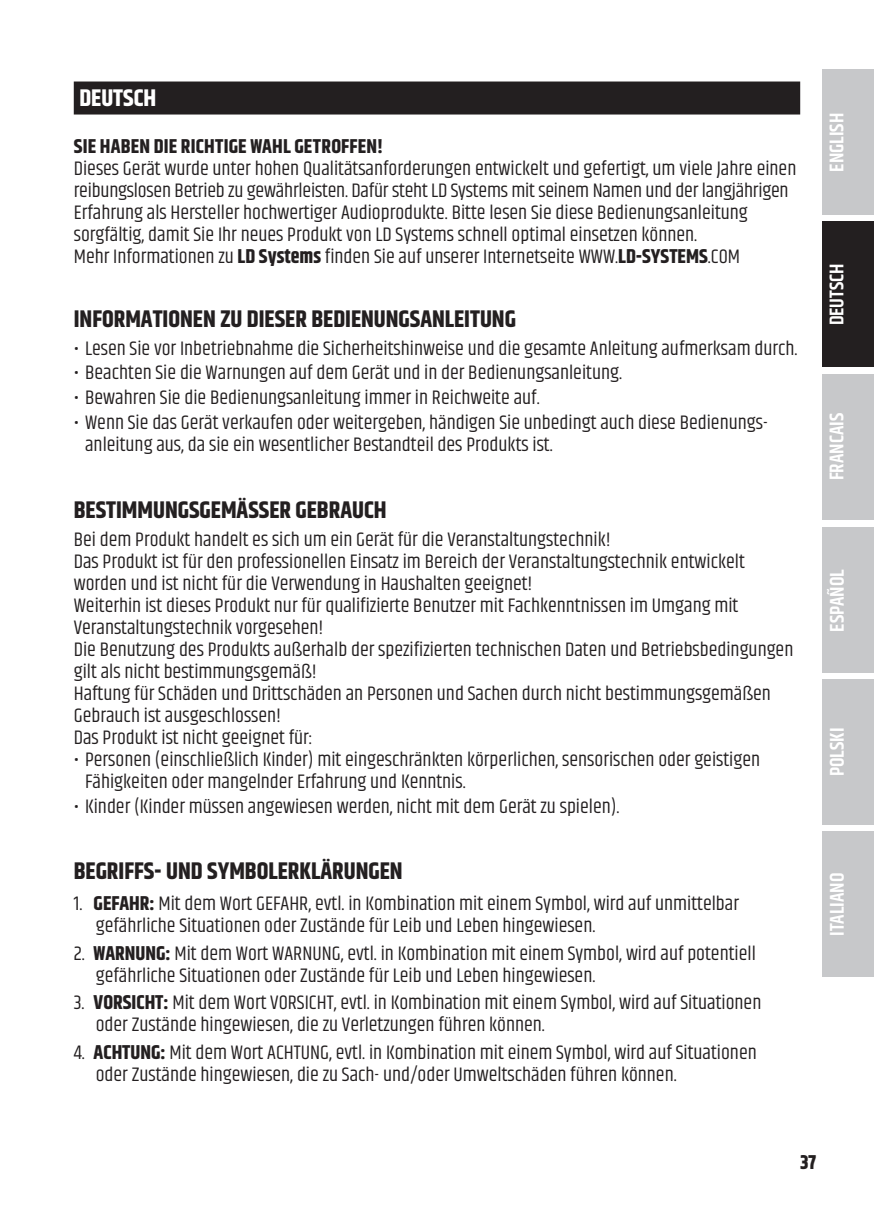
<style>
.page{position:relative;width:874px;height:1225px;background:#fff}
.page>*{position:absolute;margin:0;border:0;box-sizing:border-box;transform-origin:0 0}
.t1{font:700 24px "Khand";color:#231f20}
.t2{font:700 24px "Khand";color:#fff}
.t3{font:20px/22px "Khand";color:#231f20}
.t4{font:600 20px "Khand";color:#fff}
.t5{font:700 20px "Khand";letter-spacing:.01em;color:#231f20}
.s1{font-weight:700}
</style>
<div class="page">
<div style="left:821px;top:70px;width:52px;height:145px;background:#c7c8ca"></div>
<div style="left:821px;top:221px;width:52px;height:146px;background:#231f20"></div>
<div style="left:821px;top:374px;width:52px;height:145px;background:#c7c8ca"></div>
<div style="left:821px;top:527px;width:52px;height:146px;background:#c7c8ca"></div>
<div style="left:821px;top:679px;width:52px;height:146px;background:#c7c8ca"></div>
<div style="left:821px;top:831px;width:52px;height:146px;background:#c7c8ca"></div>
<div style="left:74px;top:81px;width:725px;height:33px;background:#231f20"></div>
<p class="t2" style="left:79px;top:81px;width:78px">DEUTSCH</p>
<p class="t5" style="left:74px;top:132px;width:311px">SIE HABEN DIE RICHTIGE WAHL GETROFFEN!</p>
<p class="t3" style="left:74px;top:158px;width:723px">Dieses Gerät wurde unter hohen Qualitätsanforderungen entwickelt und gefertigt, um viele Jahre einen reibungslosen Betrieb zu gewährleisten. Dafür steht LD Systems mit seinem Namen und der langjährigen Erfahrung als Hersteller hochwertiger Audioprodukte. Bitte lesen Sie diese Bedienungsanleitung sorgfältig, damit Sie Ihr neues Produkt von LD Systems schnell optimal einsetzen können.<br>Mehr Informationen zu <span class="s1">LD Systems</span> finden Sie auf unserer Internetseite WWW.<span class="s1">LD-SYSTEMS</span>.COM</p>
<p class="t1" style="left:74px;top:302px;width:443px">INFORMATIONEN ZU DIESER BEDIENUNGSANLEITUNG</p>
<p class="t3" style="left:74px;top:338px;width:725px">• Lesen Sie vor Inbetriebnahme die Sicherheitshinweise und die gesamte Anleitung aufmerksam durch.</p>
<p class="t3" style="left:74px;top:363px;width:549px">• Beachten Sie die Warnungen auf dem Gerät und in der Bedienungsanleitung.</p>
<p class="t3" style="left:74px;top:388px;width:467px">• Bewahren Sie die Bedienungsanleitung immer in Reichweite auf.</p>
<p class="t3" style="left:85px;top:413px;width:682px;text-indent:-11px">• Wenn Sie das Gerät verkaufen oder weitergeben, händigen Sie unbedingt auch diese Bedienungs&shy;anleitung aus, da sie ein wesentlicher Bestandteil des Produkts ist.</p>
<p class="t1" style="left:74px;top:493px;width:314px">BESTIMMUNGSGEMÄSSER GEBRAUCH</p>
<p class="t3" style="left:74px;top:529px;width:720px">Bei dem Produkt handelt es sich um ein Gerät für die Veranstaltungstechnik!<br>Das Produkt ist für den professionellen Einsatz im Bereich der Veranstaltungstechnik entwickelt worden und ist nicht für die Verwendung in Haushalten geeignet!<br>Weiterhin ist dieses Produkt nur für qualifizierte Benutzer mit Fachkenntnissen im Umgang mit Veranstaltungstechnik vorgesehen!<br>Die Benutzung des Produkts außerhalb der spezifizierten technischen Daten und Betriebsbedingungen gilt als nicht bestimmungsgemäß!<br>Haftung für Schäden und Drittschäden an Personen und Sachen durch nicht bestimmungsgemäßen Gebrauch ist ausgeschlossen!<br>Das Produkt ist nicht geeignet für:</p>
<p class="t3" style="left:85px;top:749px;width:676px;text-indent:-11px">• Personen (einschließlich Kinder) mit eingeschränkten körperlichen, sensorischen oder geistigen<br>Fähigkeiten oder mangelnder Erfahrung und Kenntnis.</p>
<p class="t3" style="left:74px;top:796px;width:547px">• Kinder (Kinder müssen angewiesen werden, nicht mit dem Gerät zu spielen).</p>
<p class="t1" style="left:74px;top:854px;width:330px">BEGRIFFS- UND SYMBOLERKLÄRUNGEN</p>
<p class="t3" style="left:96px;top:893px;width:644px;text-indent:-22px">1. <span class="s1">GEFAHR:</span> Mit dem Wort GEFAHR, evtl. in Kombination mit einem Symbol, wird auf unmittelbar gefährliche Situationen oder Zustände für Leib und Leben hingewiesen.</p>
<p class="t3" style="left:96px;top:943px;width:661px;text-indent:-22px">2. <span class="s1">WARNUNG:</span> Mit dem Wort WARNUNG, evtl. in Kombination mit einem Symbol, wird auf potentiell gefährliche Situationen oder Zustände für Leib und Leben hingewiesen.</p>
<p class="t3" style="left:96px;top:993px;width:666px;text-indent:-22px">3. <span class="s1">VORSICHT:</span> Mit dem Wort VORSICHT, evtl. in Kombination mit einem Symbol, wird auf Situationen oder Zustände hingewiesen, die zu Verletzungen führen können.</p>
<p class="t3" style="left:96px;top:1042px;width:662px;text-indent:-22px">4. <span class="s1">ACHTUNG:</span> Mit dem Wort ACHTUNG, evtl. in Kombination mit einem Symbol, wird auf Situationen oder Zustände hingewiesen, die zu Sach- und/oder Umweltschäden führen können.</p>
<p class="t4" style="left:823px;top:172px;width:60px;rotate:-90deg">ENGLISH</p>
<p class="t4" style="left:823px;top:325px;width:64px;rotate:-90deg">DEUTSCH</p>
<p class="t4" style="left:823px;top:480px;width:69px;rotate:-90deg">FRANCAIS</p>
<p class="t4" style="left:823px;top:632px;width:64px;rotate:-90deg">ESPAÑOL</p>
<p class="t4" style="left:823px;top:776px;width:50px;rotate:-90deg">POLSKI</p>
<p class="t4" style="left:823px;top:936px;width:65px;rotate:-90deg">ITALIANO</p>
<p class="t5" style="left:799px;top:1148px;width:18px">37</p>
</div>
